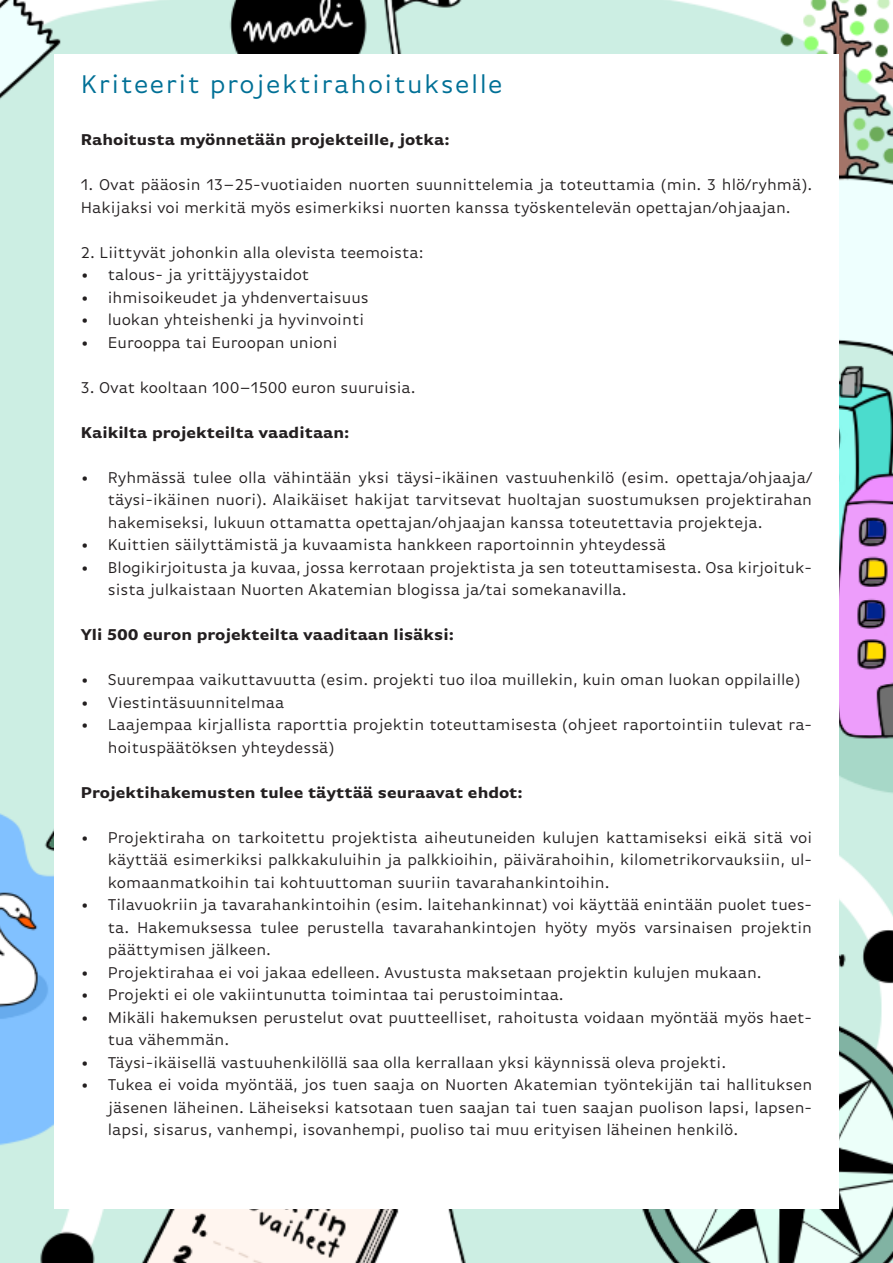
<style>
.page{position:relative;width:893px;height:1263px;background:#fff}
.page>*{position:absolute;margin:0;border:0;box-sizing:border-box;transform-origin:0 0}
.otsikko_sininen{font:27px "Basic Gothic Pro";letter-spacing:.05em;color:#007096}
.LEIPIS{font:16.5px/22.5px "Basic Gothic Pro";color:#231f20}
.LEIPIS-2{font:700 16.5px "Basic Gothic Pro";color:#231f20}
</style>
<div class="page">
<img style="left:0;top:0;width:893px;height:1263px">
<div style="left:54px;top:54px;width:785px;height:1155px;background:#fff"></div>
<p class="otsikko_sininen" style="left:81px;top:68px;width:423px">Kriteerit projektirahoitukselle</p>
<p class="LEIPIS-2" style="left:81px;top:130px;width:370px">Rahoitusta myönnetään projekteille, jotka:</p>
<p class="LEIPIS" style="left:81px;top:174px;width:733px">1. Ovat pääosin 13–25-vuotiaiden nuorten suunnittelemia ja toteuttamia (min. 3 hlö/ryhmä).<br>Hakijaksi voi merkitä myös esimerkiksi nuorten kanssa työskentelevän opettajan/ohjaajan.</p>
<p class="LEIPIS" style="left:81px;top:241px;width:344px">2. Liittyvät johonkin alla olevista teemoista:</p>
<p class="LEIPIS" style="left:81px;top:264px;width:230px">• talous- ja yrittäjyystaidot</p>
<p class="LEIPIS" style="left:81px;top:286px;width:290px">• ihmisoikeudet ja yhdenvertaisuus</p>
<p class="LEIPIS" style="left:81px;top:309px;width:285px">• luokan yhteishenki ja hyvinvointi</p>
<p class="LEIPIS" style="left:81px;top:331px;width:258px">• Eurooppa tai Euroopan unioni</p>
<p class="LEIPIS" style="left:81px;top:376px;width:336px">3. Ovat kooltaan 100–1500 euron suuruisia.</p>
<p class="LEIPIS-2" style="left:81px;top:423px;width:270px">Kaikilta projekteilta vaaditaan:</p>
<p class="LEIPIS" style="left:108px;top:466px;width:706px;text-align:justify;text-indent:-27px">• Ryhmässä tulee olla vähintään yksi täysi-ikäinen vastuuhenkilö (esim. opettaja/ohjaaja/ täysi-ikäinen nuori). Alaikäiset hakijat tarvitsevat huoltajan suostumuksen projektirahan hakemiseksi, lukuun ottamatta opettajan/ohjaajan kanssa toteutettavia projekteja.</p>
<p class="LEIPIS" style="left:81px;top:534px;width:587px">• Kuittien säilyttämistä ja kuvaamista hankkeen raportoinnin yhteydessä</p>
<p class="LEIPIS" style="left:108px;top:556px;width:706px;text-indent:-27px">• Blogikirjoitusta ja kuvaa, jossa kerrotaan projektista ja sen toteuttamisesta. Osa kirjoituk&shy;sista julkaistaan Nuorten Akatemian blogissa ja/tai somekanavilla.</p>
<p class="LEIPIS-2" style="left:81px;top:625px;width:375px">Yli 500 euron projekteilta vaaditaan lisäksi:</p>
<p class="LEIPIS" style="left:81px;top:669px;width:721px">• Suurempaa vaikuttavuutta (esim. projekti tuo iloa muillekin, kuin oman luokan oppilaille)</p>
<p class="LEIPIS" style="left:81px;top:691px;width:205px">• Viestintäsuunnitelmaa</p>
<p class="LEIPIS" style="left:108px;top:714px;width:706px;text-indent:-27px">• Laajempaa kirjallista raporttia projektin toteuttamisesta (ohjeet raportointiin tulevat ra&shy;hoituspäätöksen yhteydessä)</p>
<p class="LEIPIS-2" style="left:81px;top:783px;width:443px">Projektihakemusten tulee täyttää seuraavat ehdot:</p>
<p class="LEIPIS" style="left:108px;top:826px;width:706px;text-align:justify;text-indent:-27px">• Projektiraha on tarkoitettu projektista aiheutuneiden kulujen kattamiseksi eikä sitä voi käyttää esimerkiksi palkkakuluihin ja palkkioihin, päivärahoihin, kilometrikorvauksiin, ul&shy;komaanmatkoihin tai kohtuuttoman suuriin tavarahankintoihin.</p>
<p class="LEIPIS" style="left:108px;top:894px;width:706px;text-align:justify;text-indent:-27px">• Tilavuokriin ja tavarahankintoihin (esim. laitehankinnat) voi käyttää enintään puolet tues&shy;ta. Hakemuksessa tulee perustella tavarahankintojen hyöty myös varsinaisen projektin päättymisen jälkeen.</p>
<p class="LEIPIS" style="left:81px;top:961px;width:682px">• Projektirahaa ei voi jakaa edelleen. Avustusta maksetaan projektin kulujen mukaan.</p>
<p class="LEIPIS" style="left:81px;top:984px;width:484px">• Projekti ei ole vakiintunutta toimintaa tai perustoimintaa.</p>
<p class="LEIPIS" style="left:108px;top:1006px;width:706px;text-indent:-27px">• Mikäli hakemuksen perustelut ovat puutteelliset, rahoitusta voidaan myöntää myös haet&shy;tua vähemmän.</p>
<p class="LEIPIS" style="left:81px;top:1051px;width:647px">• Täysi-ikäisellä vastuuhenkilöllä saa olla kerrallaan yksi käynnissä oleva projekti.</p>
<p class="LEIPIS" style="left:108px;top:1074px;width:706px;text-align:justify;text-indent:-27px">• Tukea ei voida myöntää, jos tuen saaja on Nuorten Akatemian työntekijän tai hallituksen jäsenen läheinen. Läheiseksi katsotaan tuen saajan tai tuen saajan puolison lapsi, lapsen&shy;lapsi, sisarus, vanhempi, isovanhempi, puoliso tai muu erityisen läheinen henkilö.</p>
</div>
